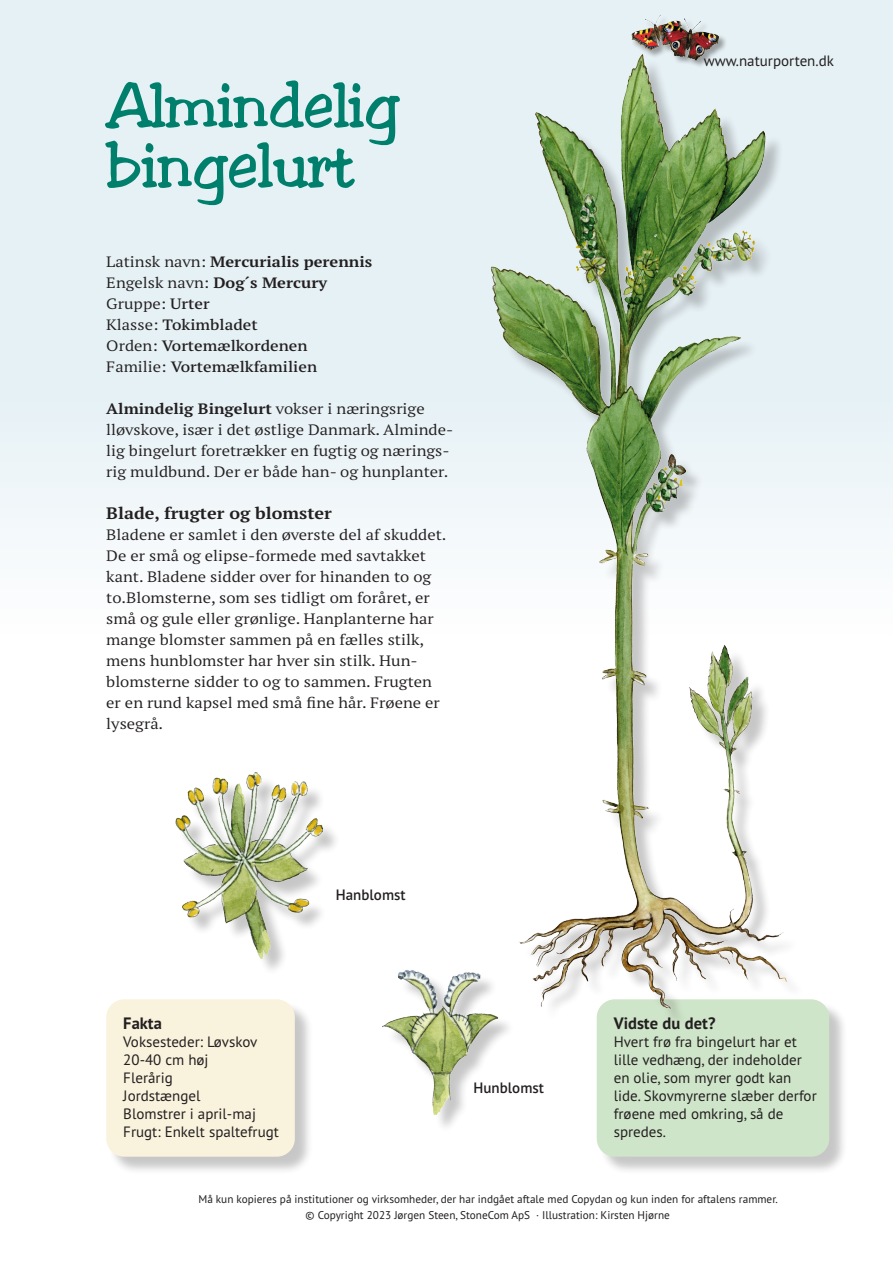
<style>
.page{position:relative;width:893px;height:1263px;background:#fff}
.page>*{position:absolute;margin:0;border:0;box-sizing:border-box;transform-origin:0 0}
.overskrift_1{font:60px/60px "Toledo";color:#00806c}
.overskrift_grundtekst{font:700 expanded 16.5px "PT Serif Pro";color:#231f20}
.overskrift_fakta_og_vidste_du{font:700 16.5px "PT Sans Pro";color:#231f20}
.grundtekst{font:expanded 15px/21px "PT Serif Pro";color:#231f20}
.fakta{font:15px/18px "PT Sans Pro";color:#231f20}
.grundtekst-2{font:600 expanded 15px "PT Serif Pro";color:#231f20}
.grundtekst-3{font:700 expanded 15px "PT Serif Pro";color:#231f20}
.billedtekst{font:600 15px "PT Sans Pro";color:#231f20}
.t1{font:11.25px/16.5px "PT Sans Pro";color:#231f20;text-align:center}
.s1{font-weight:400}
.s2{font-weight:700}
.s3{font-weight:600}
</style>
<div class="page">
<div style="left:0;top:0;width:893px;height:1263px;background:linear-gradient(to bottom,#e3eff4,#fff)"></div>
<div style="left:632px;top:15px;width:96px;height:54px;background:#231f20;opacity:.4"></div>
<img style="left:631px;top:15px;width:58px;height:32px">
<div style="left:109px;top:1002px;width:205px;height:174px;background:#231f20;opacity:.25"></div>
<div style="left:106px;top:999px;width:189px;height:158px;background:#f9f2dd;border-radius:18px"></div>
<div style="left:599px;top:1002px;width:249px;height:174px;background:#231f20;opacity:.25"></div>
<div style="left:597px;top:999px;width:232px;height:158px;background:#cfe5c9;border-radius:18px"></div>
<div style="left:493px;top:58px;width:312px;height:968px;background:#231f20;opacity:.25"></div>
<img style="left:480px;top:47px;width:318px;height:970px">
<div style="left:386px;top:972px;width:130px;height:161px;background:#fff"></div>
<img style="left:380px;top:959px;width:120px;height:163px">
<div style="left:178px;top:775px;width:163px;height:202px;background:#fff"></div>
<img style="left:167px;top:767px;width:161px;height:192px">
<p class="overskrift_1" style="left:106px;top:77px;width:294px">Almindelig bingelurt</p>
<p class="grundtekst-3" style="left:106px;top:251px;width:268px"><span class="s1">Latinsk navn:</span> Mercurialis perennis</p>
<p class="grundtekst" style="left:106px;top:271px;width:222px">Engelsk navn: <span class="s2">Dog´s Mercury</span></p>
<p class="grundtekst" style="left:106px;top:292px;width:105px">Gruppe: <span class="s3">Urter</span></p>
<p class="grundtekst-2" style="left:106px;top:314px;width:153px"><span class="s1">Klasse:</span> Tokimbladet</p>
<p class="grundtekst-2" style="left:106px;top:335px;width:203px"><span class="s1">Orden:</span> Vortemælkordenen</p>
<p class="grundtekst-2" style="left:106px;top:356px;width:212px"><span class="s1">Familie:</span> Vortemælkfamilien</p>
<p class="grundtekst" style="left:106px;top:397px;width:348px"><span class="s2">Almindelig Bingelurt</span> vokser i næringsrige lløvskove, især i det østlige Danmark. Alminde&shy;lig bingelurt foretrækker en fugtig og nærings&shy;rig muldbund. Der er både han- og hunplanter.</p>
<p class="overskrift_grundtekst" style="left:106px;top:502px;width:227px">Blade, frugter og blomster</p>
<p class="grundtekst" style="left:106px;top:523px;width:342px">Bladene er samlet i den øverste del af skuddet.<br>De er små og elipse-formede med savtakket kant. Bladene sidder over for hinanden to og to.Blomsterne, som ses tidligt om foråret, er små og gule eller grønlige. Hanplanterne har mange blomster sammen på en fælles stilk, mens hunblomster har hver sin stilk. Hun&shy;blomsterne sidder to og to sammen. Frugten er en rund kapsel med små fine hår. Frøene er lysegrå.</p>
<p class="overskrift_fakta_og_vidste_du" style="left:123px;top:1012px;width:40px">Fakta</p>
<p class="fakta" style="left:123px;top:1032px;width:136px">Voksesteder: Løvskov</p>
<p class="fakta" style="left:123px;top:1050px;width:87px">20-40 cm høj</p>
<p class="fakta" style="left:123px;top:1068px;width:51px">Flerårig</p>
<p class="fakta" style="left:123px;top:1086px;width:79px">Jordstængel</p>
<p class="fakta" style="left:123px;top:1104px;width:134px">Blomstrer i april-maj</p>
<p class="fakta" style="left:123px;top:1122px;width:157px">Frugt: Enkelt spaltefrugt</p>
<p class="billedtekst" style="left:336px;top:885px;width:71px">Hanblomst</p>
<p class="billedtekst" style="left:474px;top:1078px;width:72px">Hunblomst</p>
<p class="fakta" style="left:704px;top:52px;width:132px">www.naturporten.dk</p>
<p class="overskrift_fakta_og_vidste_du" style="left:614px;top:1012px;width:103px">Vidste du det?</p>
<p class="fakta" style="left:614px;top:1032px;width:205px">Hvert frø fra bingelurt har et lille vedhæng, der indeholder en olie, som myrer godt kan lide. Skovmyrerne slæber derfor frøene med omkring, så de spredes.</p>
<p class="t1" style="left:198px;top:1190px;width:581px">Må kun kopieres på institutioner og virksomheder, der har indgået aftale med Copydan og kun inden for aftalens rammer. © Copyright 2023 Jørgen Steen, StoneCom ApS · Illustration: Kirsten Hjørne</p>
</div>
